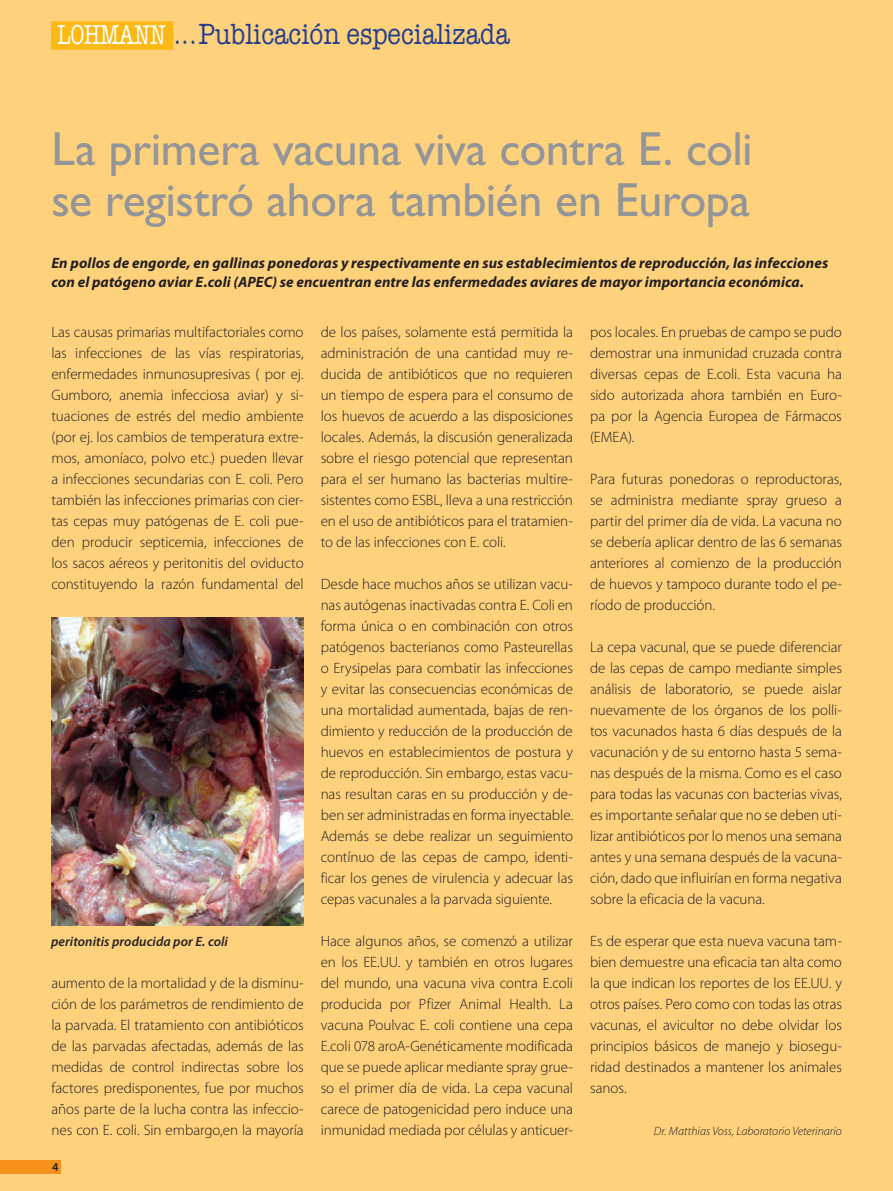
<style>
.page{position:relative;width:893px;height:1191px;background:#fed17d}
.page>*{position:absolute;margin:0;border:0;box-sizing:border-box;transform-origin:0 0}
.t1{font:48px/51px "Gill Sans";letter-spacing:-.01em;color:#939598}
.t2{font:500 30px "American Typewriter Itc D";color:#253f8e;scale:.85 1}
.t3{font:300 15px/21px "Myriad Pro";letter-spacing:-.005em;color:#231f20;text-align:justify}
.t4{font:italic 700 15px/19.5px "Myriad Pro";letter-spacing:.005em;color:#231f20}
.t5{font:italic 600 13.5px "Myriad Pro";letter-spacing:.005em;color:#231f20}
.t6{font:italic 300 12px "Myriad Pro";color:#231f20}
.t7{font:600 12px "Myriad Pro";color:#231f20}
.s1{font-size:28.2px;color:#fff}
.s2{font-size:28.2px}
</style>
<div class="page">
<div style="left:51px;top:21px;width:122px;height:29px;background:#fcb814;border:1px solid #fcb814"></div>
<img style="left:51px;top:617px;width:253px;height:308px">
<div style="left:0;top:1160px;width:61px;height:14px;background:#f7931d"></div>
<h2 class="t2" style="left:57px;top:18px;width:534px"><span class="s1">LOHMANN</span> <span class="s2">. . .</span> Publicación especializada</h2>
<h1 class="t1" style="left:51px;top:123px;width:703px">La primera vacuna viva contra E. coli se registró ahora también en Europa</h1>
<p class="t4" style="left:51px;top:253px;width:778px">En pollos de engorde, en gallinas ponedoras y respectivamente en sus establecimientos de reproducción, las infecciones con el patógeno aviar E.coli (APEC) se encuentran entre las enfermedades aviares de mayor importancia económica.</p>
<p class="t3" style="left:51px;top:322px;width:254px">Las causas primarias multifactoriales como las infecciones de las vías respiratorias, enfermedades inmunosupresivas ( por ej.<br>Gumboro, anemia infecciosa aviar) y si&shy;tuaciones de estrés del medio ambiente (por ej. los cambios de temperatura extre&shy;mos, amoníaco, polvo etc.) pueden llevar a infecciones secundarias con E. coli. Pero también las infecciones primarias con cier&shy;tas cepas muy patógenas de E. coli pue&shy;den producir septicemia, infecciones de los sacos aéreos y peritonitis del oviducto constituyendo la razón fundamental del</p>
<p class="t5" style="left:51px;top:934px;width:178px">peritonitis producida por E. coli</p>
<p class="t3" style="left:51px;top:973px;width:254px">aumento de la mortalidad y de la disminu&shy;ción de los parámetros de rendimiento de la parvada. El tratamiento con antibióticos de las parvadas afectadas, además de las medidas de control indirectas sobre los factores predisponentes, fue por muchos años parte de la lucha contra las infeccio&shy;nes con E. coli. Sin embargo,en la mayoría</p>
<p class="t7" style="left:52px;top:1160px;width:8px">4</p>
<p class="t3" style="left:321px;top:322px;width:254px">de los países, solamente está permitida la administración de una cantidad muy re&shy;ducida de antibióticos que no requieren un tiempo de espera para el consumo de los huevos de acuerdo a las disposiciones locales. Además, la discusión generalizada sobre el riesgo potencial que representan para el ser humano las bacterias multire&shy;sistentes como ESBL, lleva a una restricción en el uso de antibióticos para el tratamien&shy;to de las infecciones con E. coli.</p>
<p class="t3" style="left:321px;top:574px;width:254px">Desde hace muchos años se utilizan vacu&shy;nas autógenas inactivadas contra E. Coli en forma única o en combinación con otros patógenos bacterianos como Pasteurellas o Erysipelas para combatir las infecciones y evitar las consecuencias económicas de una mortalidad aumentada, bajas de ren&shy;dimiento y reducción de la producción de huevos en establecimientos de postura y de reproducción. Sin embargo, estas vacu&shy;nas resultan caras en su producción y de&shy;ben ser administradas en forma inyectable.<br>Además se debe realizar un seguimiento contínuo de las cepas de campo, identi&shy;ficar los genes de virulencia y adecuar las cepas vacunales a la parvada siguiente.</p>
<p class="t3" style="left:321px;top:931px;width:254px">Hace algunos años, se comenzó a utilizar en los EE.UU. y también en otros lugares del mundo, una vacuna viva contra E.coli producida por Pfizer Animal Health. La vacuna Poulvac E. coli contiene una cepa E.coli 078 aroA-Genéticamente modificada que se puede aplicar mediante spray grue&shy;so el primer día de vida. La cepa vacunal carece de patogenicidad pero induce una inmunidad mediada por células y anticuer-</p>
<p class="t3" style="left:590px;top:322px;width:253px">pos locales. En pruebas de campo se pudo demostrar una inmunidad cruzada contra diversas cepas de E.coli. Esta vacuna ha sido autorizada ahora también en Euro&shy;pa por la Agencia Europea de Fármacos (EMEA).</p>
<p class="t3" style="left:590px;top:469px;width:253px">Para futuras ponedoras o reproductoras, se administra mediante spray grueso a partir del primer día de vida. La vacuna no se debería aplicar dentro de las 6 semanas anteriores al comienzo de la producción de huevos y tampoco durante todo el pe&shy;ríodo de producción.</p>
<p class="t3" style="left:590px;top:637px;width:253px">La cepa vacunal, que se puede diferenciar de las cepas de campo mediante simples análisis de laboratorio, se puede aislar nuevamente de los órganos de los polli&shy;tos vacunados hasta 6 días después de la vacunación y de su entorno hasta 5 sema&shy;nas después de la misma. Como es el caso para todas las vacunas con bacterias vivas, es importante señalar que no se deben uti&shy;lizar antibióticos por lo menos una semana antes y una semana después de la vacuna&shy;ción, dado que influirían en forma negativa sobre la eficacia de la vacuna.</p>
<p class="t3" style="left:590px;top:931px;width:253px">Es de esperar que esta nueva vacuna tam&shy;bien demuestre una eficacia tan alta como la que indican los reportes de los EE.UU. y otros países. Pero como con todas las otras vacunas, el avicultor no debe olvidar los principios básicos de manejo y biosegu&shy;ridad destinados a mantener los animales sanos.</p>
<p class="t6" style="left:654px;top:1124px;width:189px">Dr. Matthias Voss, Laboratorio Veterinario</p>
</div>
